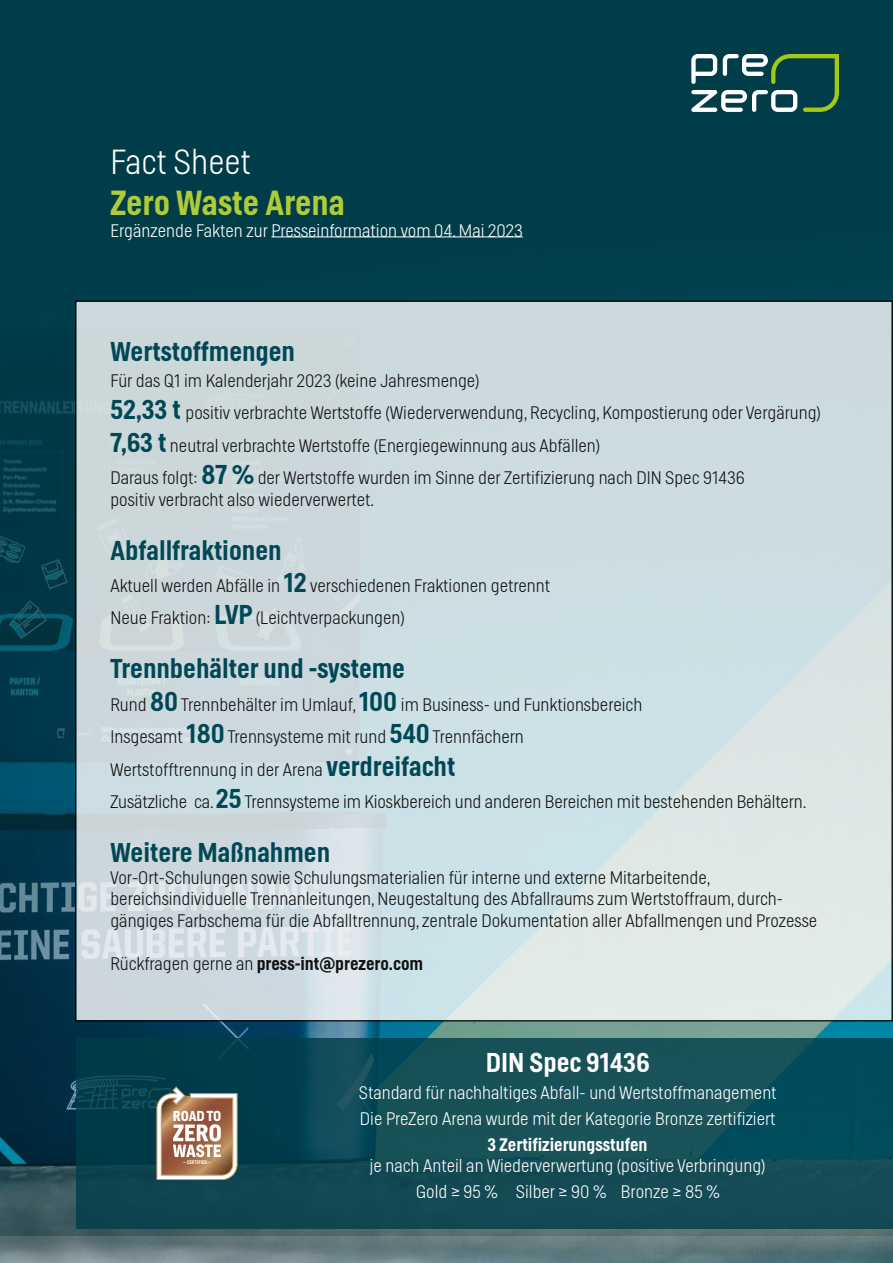
<style>
.page{position:relative;width:893px;height:1263px;background:#fff}
.page>*{position:absolute;margin:0;border:0;box-sizing:border-box;transform-origin:0 0}
.t1{font:500 34.5px "Helsinki";color:#b0cb37}
.t2{font:100 34.5px "Helsinki";color:#fff}
.t3{font:500 27px "Helsinki";color:#004855}
.t4{font:500 27px "Helsinki";color:#fff}
.t5{font:100 18px/32.4px "Helsinki";color:#121212}
.t6{font:100 18px/26.1px "Helsinki";color:#fff}
.t7{font:500 18px "Helsinki";color:#121212}
.t8{font:500 18px "Helsinki";color:#fff}
.t9{font:700 14.25px "Helsinki";letter-spacing:-.005em;color:#fff}
.t10{font:500 5.1px "Helsinki";color:#fff}
.s1{font-weight:500;font-size:27px;color:#004855}
.s2{font-weight:100}
</style>
<div class="page">
<div style="left:0;top:0;width:893px;height:1235px;background:#003d49"></div>
<img style="left:0;top:236px;width:893px;height:1027px">
<svg style="left:76px;top:1038px;width:817px;height:190px;fill:#134c56"></svg>
<svg style="left:156px;top:1086px;width:82px;height:94px;background:#ac8d77"></svg>
<svg style="left:691px;top:54px;width:148px;height:58px"></svg>
<div style="left:76px;top:301px;width:816px;height:720px;background:linear-gradient(to bottom,#c9d7db,#d7e5e8)"></div>
<hr style="left:271px;top:237px;width:252px;height:1px;background:#fff">
<h1 class="t2" style="left:110px;top:142px;width:142px">Fact Sheet</h1>
<h1 class="t1" style="left:110px;top:183px;width:236px">Zero Waste Arena</h1>
<p class="t6" style="left:110px;top:217px;width:414px">Ergänzende Fakten zur Presseinformation vom 04. Mai 2023</p>
<h2 class="t3" style="left:110px;top:335px;width:186px">Wertstoffmengen</h2>
<p class="t5" style="left:110px;top:364px;width:712px">Für das Q1 im Kalenderjahr 2023 (keine Jahresmenge)<br><span class="s1">52,33 t</span> positiv verbrachte Wertstoffe (Wiederverwendung, Recycling, Kompostierung oder Vergärung)<br><span class="s1">7,63 t</span> neutral verbrachte Wertstoffe (Energiegewinnung aus Abfällen)<br>Daraus folgt: <span class="s1">87 %</span> der Wertstoffe wurden im Sinne der Zertifizierung nach DIN Spec 91436</p>
<p class="t5" style="left:110px;top:483px;width:265px">positiv verbracht also wiederverwertet.</p>
<h2 class="t3" style="left:110px;top:534px;width:173px">Abfallfraktionen</h2>
<p class="t5" style="left:110px;top:569px;width:441px">Aktuell werden Abfälle in <span class="s1">12</span> verschiedenen Fraktionen getrennt<br>Neue Fraktion: <span class="s1">LVP</span> (Leichtverpackungen)</p>
<h2 class="t3" style="left:110px;top:653px;width:296px">Trennbehälter und -systeme</h2>
<p class="t5" style="left:110px;top:688px;width:697px">Rund <span class="s1">80</span> Trennbehälter im Umlauf, <span class="s1">100</span> im Business- und Funktionsbereich<br>Insgesamt <span class="s1">180</span> Trennsysteme mit rund <span class="s1">540</span> Trennfächern<br>Wertstofftrennung in der Arena <span class="s1">verdreifacht<br></span>Zusätzliche ca. <span class="s1">25</span> Trennsysteme im Kioskbereich und anderen Bereichen mit bestehenden Behältern.</p>
<h2 class="t3" style="left:110px;top:837px;width:221px">Weitere Maßnahmen</h2>
<p class="t5" style="left:110px;top:866px;width:708px;line-height:21.6px">Vor-Ort-Schulungen sowie Schulungsmaterialien für interne und externe Mitarbeitende, bereichsindividuelle Trennanleitungen, Neugestaltung des Abfallraums zum Wertstoffraum, durch&shy;gängiges Farbschema für die Abfalltrennung, zentrale Dokumentation aller Abfallmengen und Prozesse</p>
<p class="t7" style="left:110px;top:953px;width:314px"><span class="s2">Rückfragen gerne an</span> press-int@prezero.com</p>
<p class="t9" style="left:173px;top:1108px;width:50px">ROAD TO</p>
<p class="t10" style="left:183px;top:1159px;width:30px">– CERTIFIED –</p>
<h2 class="t4" style="left:486px;top:1047px;width:165px">DIN Spec 91436</h2>
<p class="t6" style="left:359px;top:1079px;width:419px">Standard für nachhaltiges Abfall- und Wertstoffmanagement<br>Die PreZero Arena wurde mit der Kategorie Bronze zertifiziert</p>
<p class="t8" style="left:488px;top:1134px;width:161px">3 Zertifizierungsstufen</p>
<p class="t6" style="left:370px;top:1152px;width:397px;text-align:center">je nach Anteil an Wiederverwertung (positive Verbringung)<br>Gold ≥ 95 % Silber ≥ 90 % Bronze ≥ 85 %</p>
</div>
